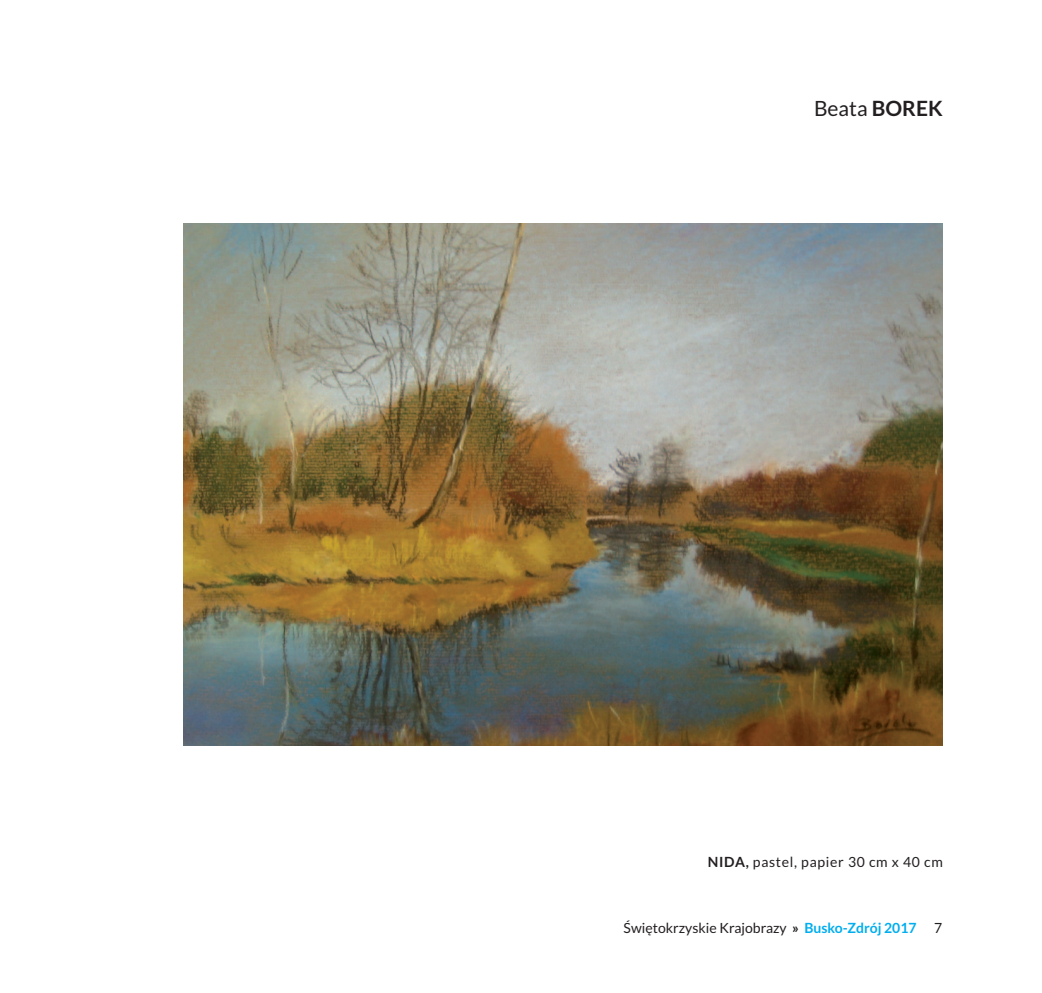
<style>
.page{position:relative;width:1042px;height:993px;background:#fff}
.page>*{position:absolute;margin:0;border:0;box-sizing:border-box;transform-origin:0 0}
.t1{font:21px "Lato";color:#231f20}
.t2{font:14px "Lato";color:#231f20}
.t3{font:14px "Lato";letter-spacing:.05em;color:#231f20}
.t4{font:700 14px "Lato";color:#231f20}
.s1{font-weight:700}
.s2{font-weight:700;color:#00aeef}
</style>
<div class="page">
<img style="left:184px;top:224px;width:758px;height:521px">
<h1 class="t1" style="left:814px;top:97px;width:87px">Beata <span class="s1">BOREK</span></h1>
<p class="t4" style="left:708px;top:853px;width:11px">NIDA</p>
<p class="t3" style="left:746px;top:854px;width:199px"><span class="s1">,</span> pastel, papier 30 cm x 40 cm</p>
<p class="t2" style="left:623px;top:919px;width:295px">Świętokrzyskie Krajobrazy <span class="s1">»</span> <span class="s2">Busko-Zdrój 2017</span></p>
<p class="t3" style="left:934px;top:919px;width:10px">7</p>
</div>
